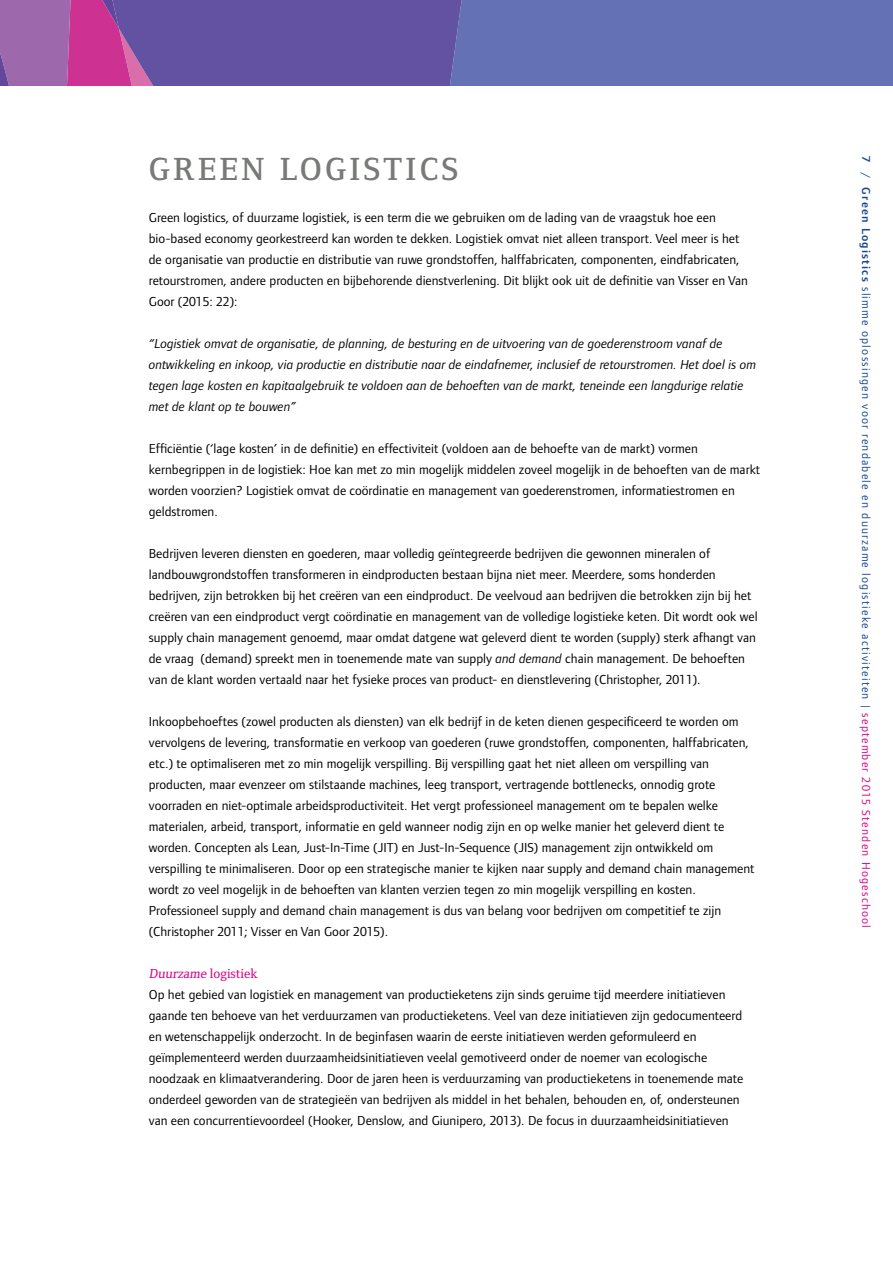
<style>
.page{position:relative;width:893px;height:1263px;background:#fff}
.page>*{position:absolute;margin:0;border:0;box-sizing:border-box;transform-origin:0 0}
.t1{font:600 33px "Foundry Form Serif";color:#777a76}
.t2{font:13.5px/21px "Foundry Form Sans";color:#000}
.t3{font:italic 13.5px/21px "Foundry Form Sans";color:#000}
.t4{font:500 13.5px "Foundry Form Serif";color:#d8078a}
.t5{font:12px "Foundry Form Sans";letter-spacing:.1em;color:#194990}
.s1{font-style:italic}
.s2{font-weight:600}
.s3{color:#d8078a}
</style>
<div class="page">
<div style="left:534px;top:0;width:359px;height:85px;background:#6471b5"></div>
<svg style="left:0;top:0;width:534px;height:85px;background:#7656a4"></svg>
<h1 class="t1" style="left:149px;top:151px;width:311px">GREEN LOGISTICS</h1>
<p class="t2" style="left:149px;top:207px;width:601px">Green logistics, of duurzame logistiek, is een term die we gebruiken om de lading van de vraagstuk hoe een bio-based economy georkestreerd kan worden te dekken. Logistiek omvat niet alleen transport. Veel meer is het de organisatie van productie en distributie van ruwe grondstoffen, halffabricaten, componenten, eindfabricaten, retourstromen, andere producten en bijbehorende dienstverlening. Dit blijkt ook uit de definitie van Visser en Van Goor (2015: 22):</p>
<p class="t3" style="left:149px;top:333px;width:609px">“Logistiek omvat de organisatie, de planning, de besturing en de uitvoering van de goederenstroom vanaf de ontwikkeling en inkoop, via productie en distributie naar de eindafnemer, inclusief de retourstromen. Het doel is om tegen lage kosten en kapitaalgebruik te voldoen aan de behoeften van de markt, teneinde een langdurige relatie met de klant op te bouwen”</p>
<p class="t2" style="left:149px;top:438px;width:613px">Efficiëntie (‘lage kosten’ in de definitie) en effectiviteit (voldoen aan de behoefte van de markt) vormen kernbegrippen in de logistiek: Hoe kan met zo min mogelijk middelen zoveel mogelijk in de behoeften van de markt worden voorzien? Logistiek omvat de coördinatie en management van goederenstromen, informatiestromen en geldstromen.</p>
<p class="t2" style="left:149px;top:543px;width:610px">Bedrijven leveren diensten en goederen, maar volledig geïntegreerde bedrijven die gewonnen mineralen of landbouwgrondstoffen transformeren in eindproducten bestaan bijna niet meer. Meerdere, soms honderden bedrijven, zijn betrokken bij het creëren van een eindproduct. De veelvoud aan bedrijven die betrokken zijn bij het creëren van een eindproduct vergt coördinatie en management van de volledige logistieke keten. Dit wordt ook wel supply chain management genoemd, maar omdat datgene wat geleverd dient te worden (supply) sterk afhangt van de vraag (demand) spreekt men in toenemende mate van supply <span class="s1">and demand</span> chain management. De behoeften van de klant worden vertaald naar het fysieke proces van product- en dienstlevering (Christopher, 2011).</p>
<p class="t2" style="left:149px;top:711px;width:607px">Inkoopbehoeftes (zowel producten als diensten) van elk bedrijf in de keten dienen gespecificeerd te worden om vervolgens de levering, transformatie en verkoop van goederen (ruwe grondstoffen, componenten, halffabricaten, etc.) te optimaliseren met zo min mogelijk verspilling. Bij verspilling gaat het niet alleen om verspilling van producten, maar evenzeer om stilstaande machines, leeg transport, vertragende bottlenecks, onnodig grote voorraden en niet-optimale arbeidsproductiviteit. Het vergt professioneel management om te bepalen welke materialen, arbeid, transport, informatie en geld wanneer nodig zijn en op welke manier het geleverd dient te worden. Concepten als Lean, Just-In-Time (JIT) en Just-In-Sequence (JIS) management zijn ontwikkeld om verspilling te minimaliseren. Door op een strategische manier te kijken naar supply and demand chain management wordt zo veel mogelijk in de behoeften van klanten verzien tegen zo min mogelijk verspilling en kosten.<br>Professioneel supply and demand chain management is dus van belang voor bedrijven om competitief te zijn (Christopher 2011; Visser en Van Goor 2015).</p>
<p class="t4" style="left:149px;top:966px;width:111px">Duurzame logistiek</p>
<p class="t2" style="left:149px;top:984px;width:596px">Op het gebied van logistiek en management van productieketens zijn sinds geruime tijd meerdere initiatieven gaande ten behoeve van het verduurzamen van productieketens. Veel van deze initiatieven zijn gedocumenteerd en wetenschappelijk onderzocht. In de beginfasen waarin de eerste initiatieven werden geformuleerd en geïmplementeerd werden duurzaamheidsinitiatieven veelal gemotiveerd onder de noemer van ecologische noodzaak en klimaatverandering. Door de jaren heen is verduurzaming van productieketens in toenemende mate onderdeel geworden van de strategieën van bedrijven als middel in het behalen, behouden en, of, ondersteunen van een concurrentievoordeel (Hooker, Denslow, and Giunipero, 2013). De focus in duurzaamheidsinitiatieven</p>
<p class="t5" style="left:873px;top:156px;width:773px;rotate:90deg"><span class="s2">7</span> / <span class="s2">Green Logistics</span> slimme oplossingen voor rendabele en duurzame logistieke activiteiten | <span class="s3">september 2015 Stenden Hogeschool</span></p>
</div>
